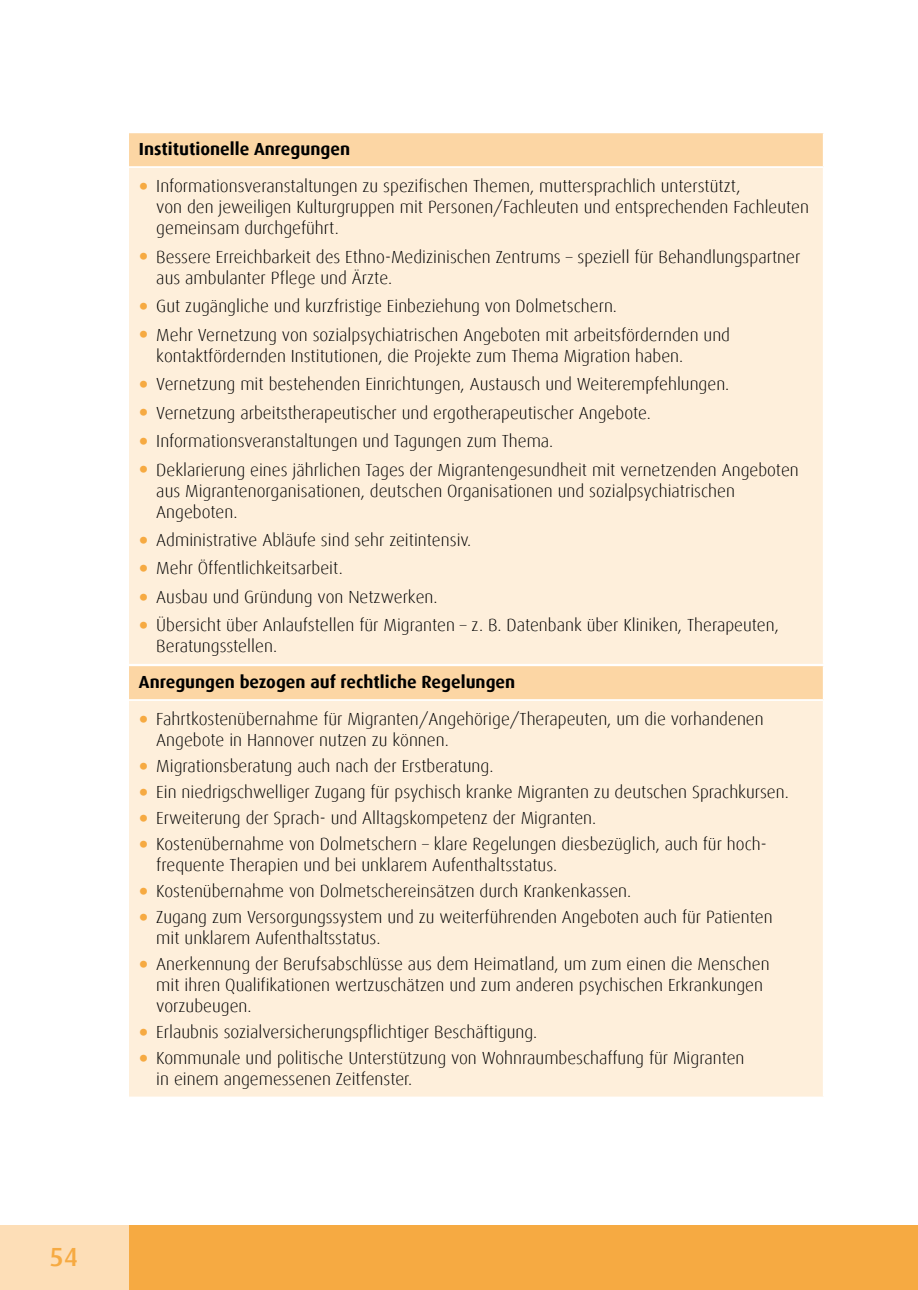
<style>
.page{position:relative;width:918px;height:1290px;background:#fff}
.page>*{position:absolute;margin:0;border:0;box-sizing:border-box;transform-origin:0 0}
.t1{font:500 26.25px "Dax";color:#f6aa42}
.t2{font:300 17.5px/21px "Dax";color:#000}
.t3{font:700 17.5px "Dax";color:#000}
.s1{font-weight:700;font-size:24.5px;color:#f6aa42}
</style>
<div class="page">
<div style="left:0;top:1225px;width:918px;height:65px;background:#f6aa42"></div>
<div style="left:0;top:1225px;width:129px;height:65px;background:#fddeb7"></div>
<div style="left:129px;top:665px;width:694px;height:35px;background:#fcd6a4"></div>
<div style="left:129px;top:700px;width:694px;height:397px;background:#feefdb"></div>
<hr style="left:129px;top:664px;width:695px;height:2px;background:#fff">
<hr style="left:129px;top:699px;width:695px;height:2px;background:#fff">
<hr style="left:129px;top:1096px;width:695px;height:2px;background:#fff">
<div style="left:129px;top:132px;width:694px;height:35px;background:#fcd6a4"></div>
<div style="left:129px;top:167px;width:694px;height:498px;background:#feefdb"></div>
<hr style="left:129px;top:131px;width:695px;height:2px;background:#fff">
<hr style="left:129px;top:166px;width:695px;height:2px;background:#fff">
<hr style="left:129px;top:664px;width:695px;height:1px;background:#fff">
<p class="t3" style="left:139px;top:139px;width:213px">Institutionelle Anregungen</p>
<p class="t2" style="left:156px;top:176px;width:654px;text-indent:-17px"><span class="s1">•</span> Informationsveranstaltungen zu spezifischen Themen, muttersprachlich unterstützt,<br>von den jeweiligen Kulturgruppen mit Personen/Fachleuten und entsprechenden Fachleuten gemeinsam durchgeführt.</p>
<p class="t2" style="left:156px;top:246px;width:645px;text-indent:-17px"><span class="s1">•</span> Bessere Erreichbarkeit des Ethno-Medizinischen Zentrums – speziell für Behandlungspartner aus ambulanter Pflege und Ärzte.</p>
<p class="t2" style="left:139px;top:296px;width:479px"><span class="s1">•</span> Gut zugängliche und kurzfristige Einbeziehung von Dolmetschern.</p>
<p class="t2" style="left:156px;top:324px;width:575px;text-indent:-17px"><span class="s1">•</span> Mehr Vernetzung von sozialpsychiatrischen Angeboten mit arbeitsfördernden und kontaktfördernden Institutionen, die Projekte zum Thema Migration haben.</p>
<p class="t2" style="left:139px;top:374px;width:592px"><span class="s1">•</span> Vernetzung mit bestehenden Einrichtungen, Austausch und Weiterempfehlungen.</p>
<p class="t2" style="left:139px;top:402px;width:513px"><span class="s1">•</span> Vernetzung arbeitstherapeutischer und ergotherapeutischer Angebote.</p>
<p class="t2" style="left:139px;top:431px;width:416px"><span class="s1">•</span> Informationsveranstaltungen und Tagungen zum Thema.</p>
<p class="t2" style="left:156px;top:459px;width:644px;text-indent:-17px"><span class="s1">•</span> Deklarierung eines jährlichen Tages der Migrantengesundheit mit vernetzenden Angeboten aus Migrantenorganisationen, deutschen Organisationen und sozialpsychiatrischen<br>Angeboten.</p>
<p class="t2" style="left:139px;top:530px;width:334px"><span class="s1">•</span> Administrative Abläufe sind sehr zeitintensiv.</p>
<p class="t2" style="left:139px;top:558px;width:206px"><span class="s1">•</span> Mehr Öffentlichkeitsarbeit.</p>
<p class="t2" style="left:139px;top:586px;width:300px"><span class="s1">•</span> Ausbau und Gründung von Netzwerken.</p>
<p class="t2" style="left:156px;top:615px;width:624px;text-indent:-17px"><span class="s1">•</span> Übersicht über Anlaufstellen für Migranten – z. B. Datenbank über Kliniken, Therapeuten,<br>Beratungsstellen.</p>
<p class="t3" style="left:139px;top:672px;width:378px">Anregungen bezogen auf rechtliche Regelungen</p>
<p class="t2" style="left:156px;top:709px;width:609px;text-indent:-17px"><span class="s1">•</span> Fahrtkostenübernahme für Migranten/Angehörige/Therapeuten, um die vorhandenen<br>Angebote in Hannover nutzen zu können.</p>
<p class="t2" style="left:139px;top:756px;width:356px"><span class="s1">•</span> Migrationsberatung auch nach der Erstberatung.</p>
<p class="t2" style="left:139px;top:782px;width:651px"><span class="s1">•</span> Ein niedrigschwelliger Zugang für psychisch kranke Migranten zu deutschen Sprachkursen.</p>
<p class="t2" style="left:139px;top:808px;width:459px"><span class="s1">•</span> Erweiterung der Sprach- und Alltagskompetenz der Migranten.</p>
<p class="t2" style="left:156px;top:834px;width:609px;text-indent:-17px"><span class="s1">•</span> Kostenübernahme von Dolmetschern – klare Regelungen diesbezüglich, auch für hoch&shy;frequente Therapien und bei unklarem Aufenthaltsstatus.</p>
<p class="t2" style="left:139px;top:881px;width:494px"><span class="s1">•</span> Kostenübernahme von Dolmetschereinsätzen durch Krankenkassen.</p>
<p class="t2" style="left:156px;top:907px;width:618px;text-indent:-17px"><span class="s1">•</span> Zugang zum Versorgungssystem und zu weiterführenden Angeboten auch für Patienten mit unklarem Aufenthaltsstatus.</p>
<p class="t2" style="left:156px;top:954px;width:615px;text-indent:-17px"><span class="s1">•</span> Anerkennung der Berufsabschlüsse aus dem Heimatland, um zum einen die Menschen mit ihren Qualifikationen wertzuschätzen und zum anderen psychischen Erkrankungen vorzubeugen.</p>
<p class="t2" style="left:139px;top:1022px;width:400px"><span class="s1">•</span> Erlaubnis sozialversicherungspflichtiger Beschäftigung.</p>
<p class="t2" style="left:156px;top:1048px;width:590px;text-indent:-17px"><span class="s1">•</span> Kommunale und politische Unterstützung von Wohnraumbeschaffung für Migranten in einem angemessenen Zeitfenster.</p>
<p class="t1" style="left:50px;top:1242px;width:30px">54</p>
</div>
